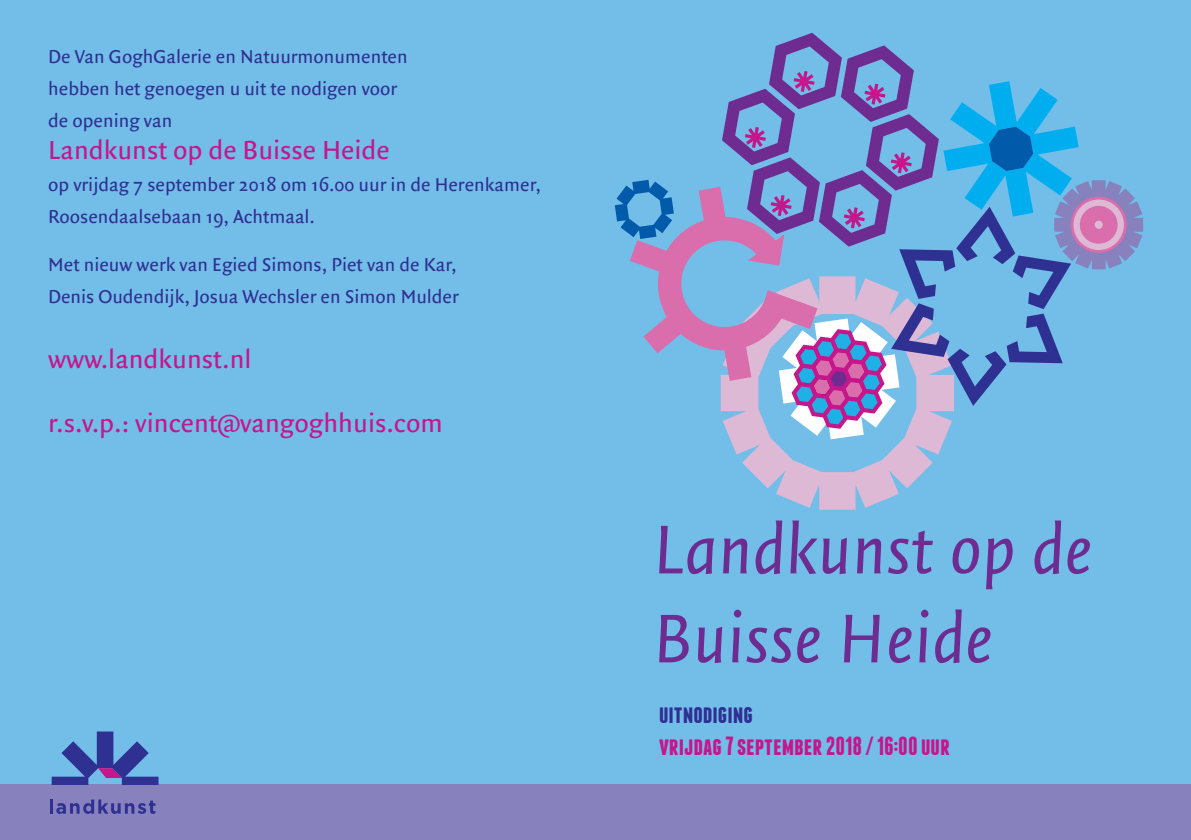
<style>
.page{position:relative;width:1191px;height:840px;background:#fff}
.page>*{position:absolute;margin:0;border:0;box-sizing:border-box;transform-origin:0 0}
.t1{font:italic 74px/88.8px "Quadraat Sans";color:#6e2c91}
.t2{font:28px "Quadraat Sans";color:#c5168c}
.t3{font:700 26.2px "Franchise";color:#c5168c}
.t4{font:700 26.2px "Franchise";color:#2e3092}
.t5{font:20px/32px "Quadraat Sans";color:#2e3092}
</style>
<div class="page">
<div style="left:0;top:0;width:1191px;height:839px;background:#73bde9"></div>
<div style="left:0;top:784px;width:1191px;height:55px;background:#8781bd"></div>
<hr style="left:50px;top:799px;width:3px;height:14px;background:#2e3092">
<svg style="left:56px;top:799px;width:99px;height:14px"></svg>
<svg style="left:52px;top:731px;width:106px;height:53px"></svg>
<svg style="left:730px;top:439px;width:215px;height:70px"></svg>
<svg style="left:615px;top:33px;width:528px;height:406px"></svg>
<p class="t5" style="left:48px;top:41px;width:361px">De Van GoghGalerie en Natuurmonumenten hebben het genoegen u uit te nodigen voor de opening van</p>
<h2 class="t2" style="left:48px;top:134px;width:343px">Landkunst op de Buisse Heide</h2>
<p class="t5" style="left:48px;top:169px;width:494px">op vrijdag 7 september 2018 om 16.00 uur in de Herenkamer,<br>Roosendaalsebaan 19, Achtmaal.</p>
<p class="t5" style="left:48px;top:249px;width:412px">Met nieuw werk van Egied Simons, Piet van de Kar,<br>Denis Oudendijk, Josua Wechsler en Simon Mulder</p>
<h2 class="t2" style="left:48px;top:342px;width:205px">www.landkunst.nl</h2>
<h2 class="t2" style="left:48px;top:406px;width:396px">r.s.v.p.: vincent@vangoghhuis.com</h2>
<h1 class="t1" style="left:653px;top:508px;width:441px">Landkunst op de<br>Buisse Heide</h1>
<h3 class="t4" style="left:659px;top:701px;width:95px">UITNODIGING</h3>
<h3 class="t3" style="left:659px;top:732px;width:292px">VRIJDAG 7 SEPTEMBER 2018 / 16:00 UUR</h3>
</div>
